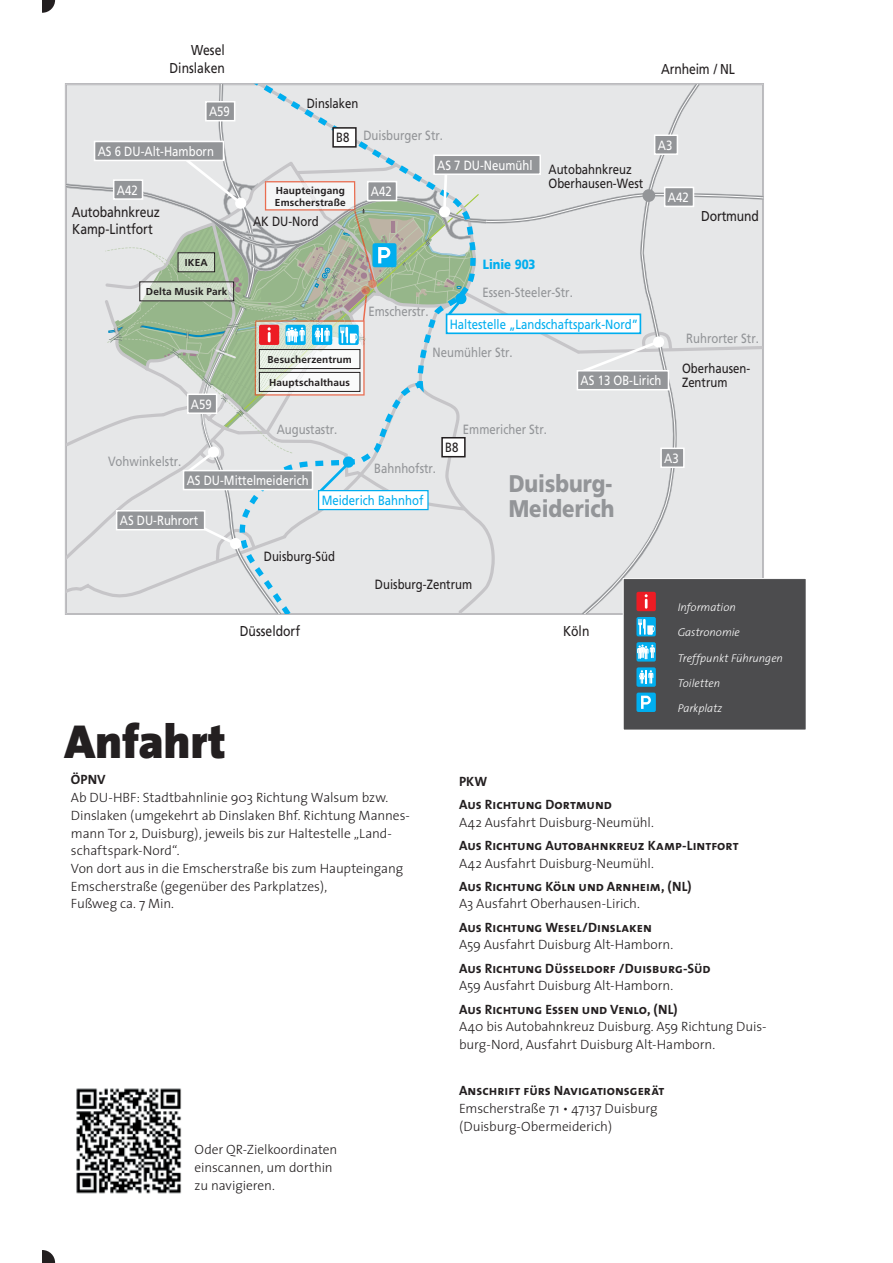
<style>
.page{position:relative;width:893px;height:1263px;background:#fff}
.page>*{position:absolute;margin:0;border:0;box-sizing:border-box;transform-origin:0 0}
.t1{font:900 48px "The Sans";letter-spacing:-.005em;color:#231f20}
.t2{font:900 24.15px/24.2px "Frutiger";color:#939598;scale:.85 1}
.t3{font:14.4px/17.2px "Frutiger";color:#231f20;scale:.85 1}
.t4{font:300 13.5px/17.7px "The Sans";letter-spacing:-.01em;color:#231f20}
.t5{font:13.5px/23.2px "The Sans Bold Caps";color:#231f20}
.t6{font:13.35px "Frutiger";color:#939598;scale:.85 1}
.t7{font:13.35px/13.4px "Frutiger";color:#231f20;scale:.85 1}
.t8{font:13.35px "Frutiger";color:#fff;scale:.85 1}
.t9{font:13.35px "Frutiger";color:#00aeef;scale:.85 1}
.t10{font:900 13.35px "Frutiger";color:#00aeef;scale:.85 1}
.t11{font:italic 300 11.4px "The Sans";letter-spacing:-.005em;color:#fff}
.t12{font:700 10.05px/12.1px "Frutiger";letter-spacing:.015em;color:#231f20}
</style>
<div class="page">
<div style="left:623px;top:579px;width:183px;height:151px;background:#4c4c4e"></div>
<div style="left:636px;top:617px;width:20px;height:19px;background:#00aeef;border-radius:2px"></div>
<div style="left:636px;top:642px;width:20px;height:20px;background:#00aeef;border-radius:2px"></div>
<svg style="left:637px;top:645px;width:18px;height:14px"></svg>
<div style="left:636px;top:667px;width:20px;height:20px;background:#00aeef;border-radius:2px"></div>
<svg style="left:639px;top:670px;width:14px;height:14px"></svg>
<div style="left:636px;top:693px;width:20px;height:19px;background:#00aeef;border-radius:2px"></div>
<svg style="left:641px;top:696px;width:10px;height:13px"></svg>
<img style="left:76px;top:1088px;width:106px;height:106px">
<svg style="left:65px;top:84px;width:699px;height:551px;background:#d7dbda"></svg>
<svg style="left:42px;top:0;width:13px;height:13px"></svg>
<svg style="left:42px;top:1250px;width:13px;height:13px"></svg>
<p class="t3" style="left:169px;top:42px;width:67px;line-height:17.9px;text-align:right">Wesel<br>Dinslaken</p>
<p class="t8" style="left:209px;top:106px;width:26px">A59</p>
<p class="t8" style="left:98px;top:146px;width:138px">AS 6 DU-Alt-Hamborn</p>
<p class="t7" style="left:307px;top:97px;width:62px">Dinslaken</p>
<p class="t7" style="left:336px;top:132px;width:17px">B8</p>
<p class="t6" style="left:363px;top:130px;width:95px">Duisburger Str.</p>
<p class="t8" style="left:437px;top:160px;width:114px">AS 7 DU-Neumühl</p>
<p class="t8" style="left:117px;top:185px;width:26px">A42</p>
<p class="t8" style="left:371px;top:186px;width:26px">A42</p>
<p class="t12" style="left:275px;top:185px;width:72px">Haupteingang<br>Emscherstraße</p>
<p class="t3" style="left:72px;top:204px;width:105px">Autobahnkreuz<br>Kamp-Lintfort</p>
<p class="t7" style="left:253px;top:216px;width:79px">AK DU-Nord</p>
<p class="t7" style="left:548px;top:164px;width:113px">Autobahnkreuz<br>Oberhausen-West</p>
<p class="t12" style="left:185px;top:257px;width:25px">IKEA</p>
<p class="t12" style="left:146px;top:287px;width:83px">Delta Musik Park</p>
<p class="t6" style="left:368px;top:306px;width:72px">Emscherstr.</p>
<p class="t10" style="left:483px;top:259px;width:64px">Linie 903</p>
<p class="t6" style="left:482px;top:287px;width:108px">Essen-Steeler-Str.</p>
<p class="t9" style="left:450px;top:319px;width:223px">Haltestelle „Landschaftspark-Nord”</p>
<p class="t3" style="left:661px;top:61px;width:88px">Arnheim / NL</p>
<p class="t8" style="left:658px;top:140px;width:19px">A3</p>
<p class="t8" style="left:668px;top:192px;width:26px">A42</p>
<p class="t3" style="left:701px;top:209px;width:69px">Dortmund</p>
<p class="t6" style="left:686px;top:333px;width:87px">Ruhrorter Str.</p>
<p class="t8" style="left:191px;top:399px;width:26px">A59</p>
<p class="t12" style="left:267px;top:354px;width:86px">Besucherzentrum</p>
<p class="t12" style="left:269px;top:377px;width:82px">Hauptschalthaus</p>
<p class="t6" style="left:277px;top:424px;width:73px">Augustastr.</p>
<p class="t6" style="left:432px;top:347px;width:96px">Neumühler Str.</p>
<p class="t6" style="left:463px;top:424px;width:100px">Emmericher Str.</p>
<p class="t8" style="left:581px;top:375px;width:97px">AS 13 OB-Lirich</p>
<p class="t7" style="left:682px;top:363px;width:82px">Oberhausen-<br>Zentrum</p>
<p class="t6" style="left:108px;top:456px;width:88px">Vohwinkelstr.</p>
<p class="t8" style="left:187px;top:475px;width:145px">AS DU-Mittelmeiderich</p>
<p class="t8" style="left:120px;top:515px;width:94px">AS DU-Ruhrort</p>
<p class="t6" style="left:374px;top:463px;width:74px">Bahnhofstr.</p>
<p class="t9" style="left:322px;top:495px;width:121px">Meiderich Bahnhof</p>
<p class="t7" style="left:264px;top:551px;width:85px">Duisburg-Süd</p>
<p class="t7" style="left:445px;top:442px;width:17px">B8</p>
<p class="t3" style="left:240px;top:624px;width:72px">Düsseldorf</p>
<p class="t7" style="left:375px;top:578px;width:116px">Duisburg-Zentrum</p>
<h2 class="t2" style="left:509px;top:474px;width:126px">Duisburg-<br>Meiderich</h2>
<p class="t3" style="left:563px;top:624px;width:33px">Köln</p>
<p class="t8" style="left:664px;top:453px;width:19px">A3</p>
<p class="t11" style="left:678px;top:601px;width:60px">Information</p>
<p class="t11" style="left:678px;top:626px;width:64px">Gastronomie</p>
<p class="t11" style="left:678px;top:651px;width:107px">Treffpunkt Führungen</p>
<p class="t11" style="left:678px;top:676px;width:44px">Toiletten</p>
<p class="t11" style="left:678px;top:701px;width:46px">Parkplatz</p>
<h1 class="t1" style="left:65px;top:726px;width:163px">Anfahrt</h1>
<p class="t5" style="left:71px;top:768px;width:36px">ÖPNV</p>
<p class="t4" style="left:71px;top:790px;width:340px">Ab DU-HBF: Stadtbahnlinie 903 Richtung Walsum bzw.<br>Dinslaken (umgekehrt ab Dinslaken Bhf. Richtung Mannes&shy;mann Tor 2, Duisburg), jeweils bis zur Haltestelle „Land&shy;schaftspark-Nord“.<br>Von dort aus in die Emscherstraße bis zum Haupteingang Emscherstraße (gegenüber des Parkplatzes),<br>Fußweg ca. 7 Min.</p>
<p class="t4" style="left:195px;top:1142px;width:144px">Oder QR-Zielkoordinaten ein scannen, um dorthin zu navigieren.</p>
<p class="t5" style="left:459px;top:769px;width:154px">PKW<br>Aus Richtung Dortmund</p>
<p class="t4" style="left:459px;top:814px;width:196px">A42 Ausfahrt Duisburg-Neumühl.</p>
<p class="t5" style="left:459px;top:834px;width:281px">Aus Richtung Autobahnkreuz Kamp-Lintfort</p>
<p class="t4" style="left:459px;top:855px;width:196px">A42 Ausfahrt Duisburg-Neumühl.</p>
<p class="t5" style="left:459px;top:875px;width:234px">Aus Richtung Köln und Arnheim, (NL)</p>
<p class="t4" style="left:459px;top:896px;width:182px">A3 Ausfahrt Oberhausen-Lirich.</p>
<p class="t5" style="left:459px;top:915px;width:194px">Aus Richtung Wesel/Dinslaken</p>
<p class="t4" style="left:459px;top:937px;width:216px">A59 Ausfahrt Duisburg Alt-Hamborn.</p>
<p class="t5" style="left:459px;top:956px;width:253px">Aus Richtung Düsseldorf /Duisburg-Süd</p>
<p class="t4" style="left:459px;top:978px;width:216px">A59 Ausfahrt Duisburg Alt-Hamborn.</p>
<p class="t5" style="left:459px;top:997px;width:220px">Aus Richtung Essen und Venlo, (NL)</p>
<p class="t4" style="left:459px;top:1019px;width:309px">A40 bis Autobahnkreuz Duisburg. A59 Richtung Duis&shy;burg-Nord, Ausfahrt Duisburg Alt-Hamborn.</p>
<p class="t5" style="left:459px;top:1079px;width:207px">Anschrift fürs Navigationsgerät</p>
<p class="t4" style="left:459px;top:1101px;width:200px">Emscherstraße 71 • 47137 Duisburg (Duisburg-Obermeiderich)</p>
</div>
